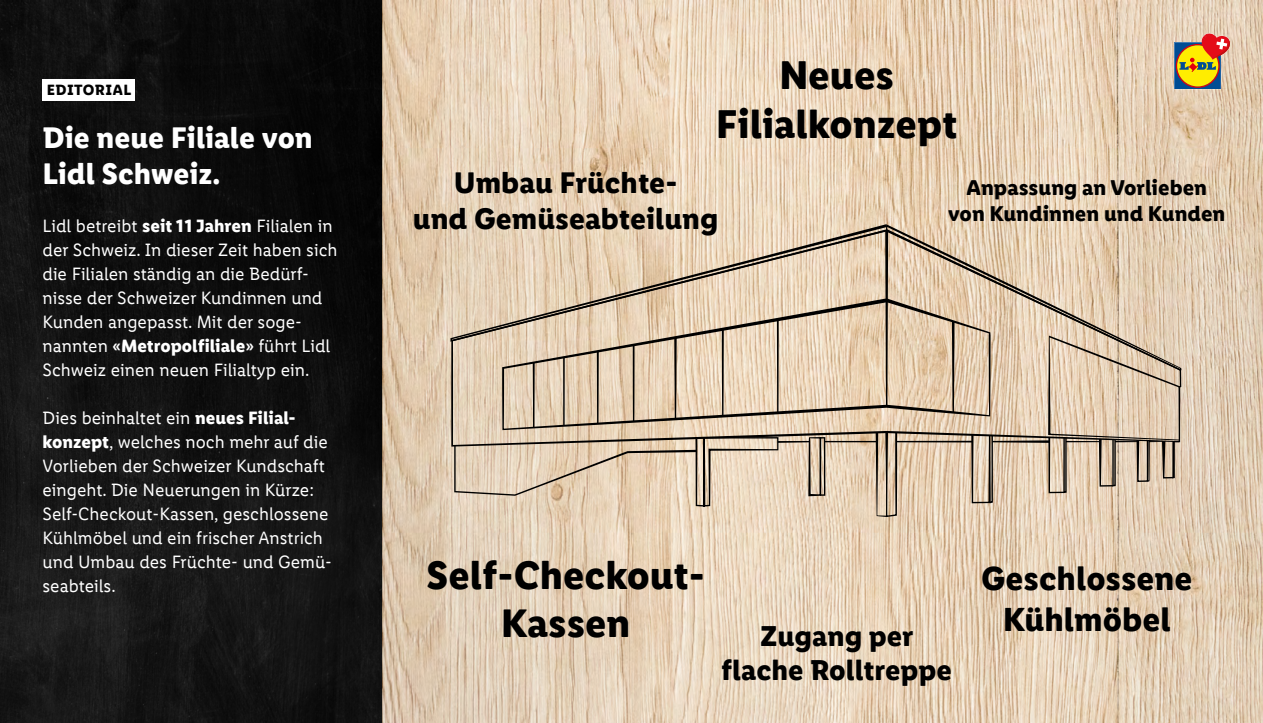
<style>
.page{position:relative;width:1263px;height:723px;background:#fff}
.page>*{position:absolute;margin:0;border:0;box-sizing:border-box;transform-origin:0 0}
.t1{font:700 40.35px/48.4px "Lidl Font Pro";color:#000;text-align:center}
.t2{font:700 40.05px/48.2px "Lidl Font Pro";color:#000;text-align:center}
.t3{font:700 33.6px/40.3px "Lidl Font Pro";color:#000;text-align:center}
.t4{font:700 30px/36px "Lidl Font Pro";color:#000;text-align:center}
.t5{font:700 30px/36px "Lidl Font Pro";color:#fff}
.t6{font:700 28.95px/34.8px "Lidl Font Pro";color:#000;text-align:center}
.t7{font:700 21.6px/25.8px "Lidl Font Pro";color:#000;text-align:center}
.t8{font:18px/24px "Lidl Font Pro";color:#fff}
.t9{font:700 15px "Lidl Font Pro";letter-spacing:.03em;color:#000}
.s1{font-weight:700}
</style>
<div class="page">
<img style="left:0;top:0;width:1263px;height:723px">
<div style="left:43px;top:80px;width:92px;height:21px;background:#fff"></div>
<svg style="left:450px;top:224px;width:436px;height:118px;background:#e4d0b7"></svg>
<svg style="left:451px;top:229px;width:730px;height:218px;background:#dbc7ae"></svg>
<svg style="left:886px;top:224px;width:295px;height:147px;background:#dbc6ac"></svg>
<hr style="left:533px;top:363px;width:2px;height:64px;background:#000">
<hr style="left:563px;top:357px;width:2px;height:69px;background:#000">
<hr style="left:597px;top:351px;width:2px;height:73px;background:#000">
<svg style="left:633px;top:345px;width:1px;height:76px"></svg>
<svg style="left:674px;top:338px;width:3px;height:81px"></svg>
<hr style="left:722px;top:329px;width:2px;height:87px;background:#000">
<hr style="left:777px;top:319px;width:2px;height:94px;background:#000">
<svg style="left:885px;top:230px;width:3px;height:176px"></svg>
<svg style="left:952px;top:321px;width:2px;height:91px"></svg>
<hr style="left:825px;top:441px;width:52px;height:1px;background:#000">
<hr style="left:896px;top:441px;width:76px;height:1px;background:#000">
<div style="left:820px;top:437px;width:5px;height:59px;border:1px solid #000"></div>
<svg style="left:454px;top:437px;width:367px;height:70px;background:#d7c4ad"></svg>
<svg style="left:971px;top:336px;width:209px;height:167px;background:#d2bfa8"></svg>
<svg style="left:876px;top:432px;width:21px;height:85px;background:#aa9985"></svg>
<svg style="left:1174px;top:33px;width:56px;height:56px;background:#ba9452"></svg>
<p class="t9" style="left:47px;top:82px;width:86px">EDITORIAL</p>
<h3 class="t5" style="left:43px;top:121px;width:272px">Die neue Filiale von<br>Lidl Schweiz.</h3>
<p class="t8" style="left:43px;top:214px;width:296px">Lidl betreibt <span class="s1">seit 11 Jahren</span> Filialen in der Schweiz. In dieser Zeit haben sich die Filialen ständig an die Bedürf&shy;nisse der Schweizer Kundinnen und Kunden angepasst. Mit der soge&shy;nannten <span class="s1">«Metropolfiliale»</span> führt Lidl Schweiz einen neuen Filialtyp ein.</p>
<p class="t8" style="left:43px;top:406px;width:291px">Dies beinhaltet ein <span class="s1">neues Filial&shy;konzept</span>, welches noch mehr auf die<br>Vorlieben der Schweizer Kundschaft eingeht. Die Neuerungen in Kürze:<br>Self-Checkout-Kassen, geschlossene<br>Kühlmöbel und ein frischer Anstrich und Umbau des Früchte- und Gemü&shy;seabteils.</p>
<h1 class="t1" style="left:716px;top:52px;width:243px">Neues<br>Filialkonzept</h1>
<h3 class="t4" style="left:413px;top:165px;width:307px">Umbau Früchte-<br>und Gemüseabteilung</h3>
<p class="t7" style="left:948px;top:175px;width:279px">Anpassung an Vorlieben von Kundinnen und Kunden</p>
<h2 class="t2" style="left:426px;top:552px;width:280px">Self-Checkout-<br>Kassen</h2>
<h3 class="t3" style="left:981px;top:559px;width:213px">Geschlossene<br>Kühlmöbel</h3>
<h3 class="t6" style="left:721px;top:619px;width:232px">Zugang per flache Rolltreppe</h3>
</div>
